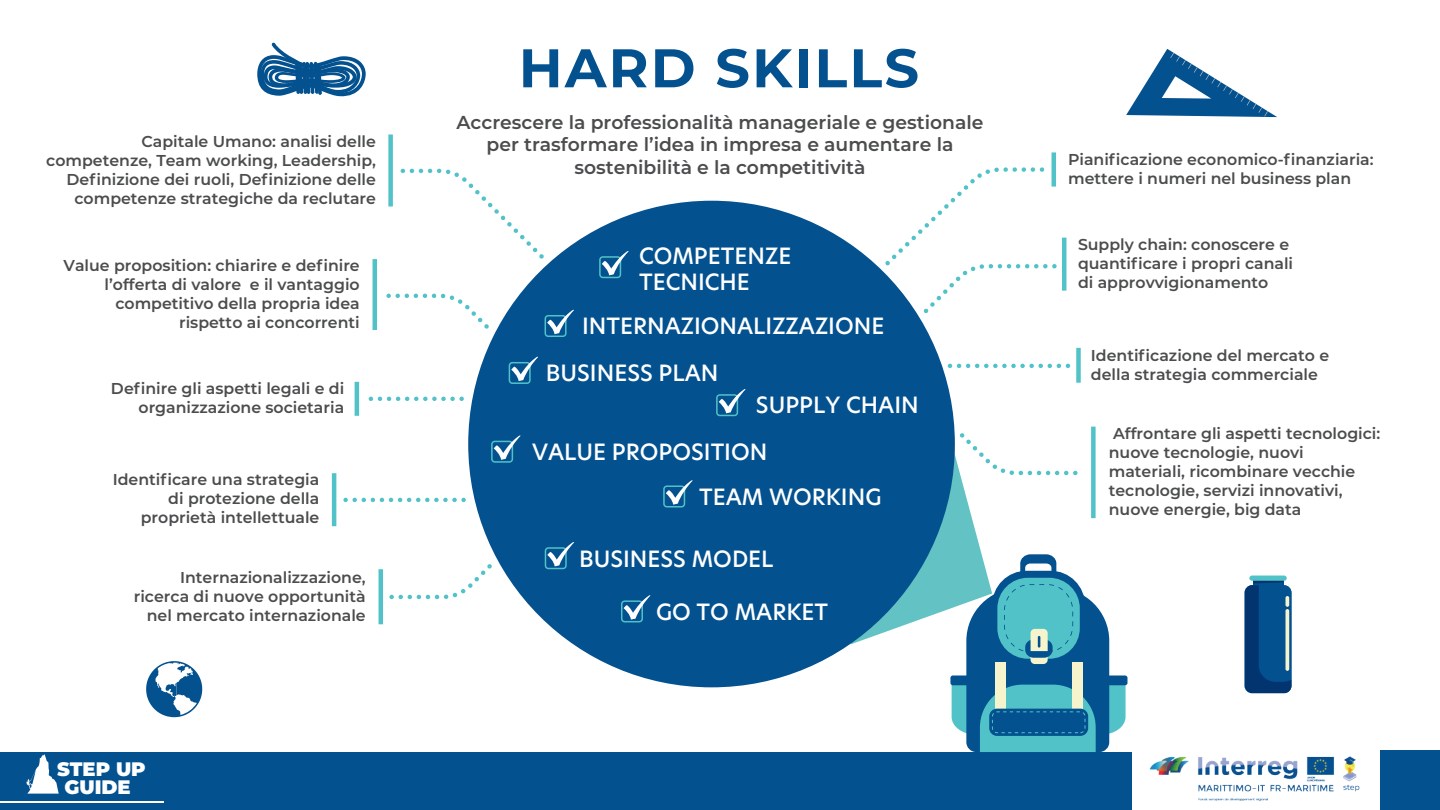
<style>
.page{position:relative;width:1440px;height:810px;background:#fff}
.page>*{position:absolute;margin:0;border:0;box-sizing:border-box;transform-origin:0 0}
.t1{font:700 54.3px "Montserrat";letter-spacing:.04em;color:#045190}
.t2{font:500 22.05px/26.5px "Hero New";color:#fff}
.t3{font:900 19.5px/17.6px "Montserrat";color:#fff;text-align:center}
.t4{font:600 18.75px/22.5px "Montserrat";color:#4b4c4d;text-align:center}
.t5{font:600 15.75px/18.9px "Montserrat";color:#4b4c4d;text-align:right}
</style>
<div class="page">
<svg style="left:1126px;top:49px;width:151px;height:68px"></svg>
<div style="left:468px;top:201px;width:487px;height:486px;background:#045190;border-radius:50%"></div>
<svg style="left:371px;top:397px;width:91px;height:4px"></svg>
<hr style="left:355px;top:382px;width:4px;height:34px;background:#51c3c8">
<div style="left:388px;top:134px;width:5px;height:73px;background:#51c3c8"></div>
<div style="left:599px;top:256px;width:22px;height:22px;border:2px solid #51c3c8;border-radius:3px"></div>
<svg style="left:602px;top:251px;width:27px;height:24px"></svg>
<div style="left:545px;top:315px;width:22px;height:22px;border:2px solid #51c3c8;border-radius:3px"></div>
<svg style="left:547px;top:310px;width:27px;height:24px"></svg>
<div style="left:509px;top:362px;width:22px;height:22px;border:2px solid #51c3c8;border-radius:3px"></div>
<svg style="left:511px;top:357px;width:27px;height:24px"></svg>
<div style="left:716px;top:394px;width:22px;height:22px;border:2px solid #51c3c8;border-radius:3px"></div>
<svg style="left:719px;top:389px;width:27px;height:24px"></svg>
<div style="left:491px;top:441px;width:22px;height:22px;border:2px solid #51c3c8;border-radius:3px"></div>
<svg style="left:494px;top:435px;width:27px;height:25px"></svg>
<div style="left:663px;top:485px;width:22px;height:23px;border:2px solid #51c3c8;border-radius:3px"></div>
<svg style="left:666px;top:480px;width:27px;height:25px"></svg>
<div style="left:545px;top:547px;width:22px;height:22px;border:2px solid #51c3c8;border-radius:3px"></div>
<svg style="left:547px;top:542px;width:27px;height:24px"></svg>
<div style="left:621px;top:600px;width:22px;height:22px;border:2px solid #51c3c8;border-radius:3px"></div>
<svg style="left:624px;top:595px;width:27px;height:25px"></svg>
<img style="left:1149px;top:687px;width:211px;height:114px">
<div style="left:0;top:752px;width:1132px;height:58px;background:#045190"></div>
<div style="left:1380px;top:750px;width:60px;height:60px;background:#045190"></div>
<svg style="left:26px;top:754px;width:33px;height:40px"></svg>
<hr style="left:0;top:801px;width:163px;height:2px;background:#fff">
<svg style="left:400px;top:168px;width:144px;height:91px"></svg>
<hr style="left:1052px;top:152px;width:4px;height:35px;background:#51c3c8">
<svg style="left:386px;top:293px;width:103px;height:36px"></svg>
<hr style="left:373px;top:259px;width:4px;height:71px;background:#51c3c8">
<svg style="left:389px;top:564px;width:103px;height:36px"></svg>
<hr style="left:379px;top:569px;width:4px;height:55px;background:#51c3c8">
<svg style="left:345px;top:498px;width:119px;height:4px"></svg>
<hr style="left:332px;top:473px;width:4px;height:53px;background:#51c3c8">
<div style="left:1249px;top:576px;width:38px;height:5px;background:#51c3c8;border-radius:3px"></div>
<svg style="left:1245px;top:580px;width:46px;height:113px;background:#145289"></svg>
<svg style="left:257px;top:42px;width:109px;height:55px"></svg>
<div style="left:1102px;top:676px;width:25px;height:9px;background:#045190;border-radius:2px"></div>
<svg style="left:146px;top:661px;width:56px;height:56px"></svg>
<svg style="left:881px;top:165px;width:176px;height:152px"></svg>
<svg style="left:850px;top:429px;width:276px;height:323px"></svg>
<hr style="left:1062px;top:238px;width:4px;height:53px;background:#51c3c8">
<div style="left:1076px;top:348px;width:5px;height:35px;background:#51c3c8"></div>
<svg style="left:950px;top:364px;width:118px;height:4px"></svg>
<div style="left:1091px;top:427px;width:5px;height:91px;background:#51c3c8"></div>
<p class="t5" style="left:46px;top:132px;width:331px">Capitale Umano: analisi delle competenze, Team working, Leadership, Definizione dei ruoli, Definizione delle competenze strategiche da reclutare</p>
<p class="t5" style="left:64px;top:255px;width:298px">Value proposition: chiarire e definire l’offerta di valore e il vantaggio competitivo della propria idea rispetto ai concorrenti</p>
<p class="t5" style="left:111px;top:378px;width:235px">Definire gli aspetti legali e di organizzazione societaria</p>
<p class="t5" style="left:113px;top:470px;width:208px">Identificare una strategia di protezione della proprietà intellettuale</p>
<p class="t5" style="left:134px;top:567px;width:233px">Internazionalizzazione, ricerca di nuove opportunità nel mercato internazionale</p>
<p class="t3" style="left:57px;top:759px;width:90px">STEP UP<br>GUIDE</p>
<h1 class="t1" style="left:519px;top:29px;width:402px">HARD SKILLS</h1>
<p class="t4" style="left:457px;top:110px;width:528px">Accrescere la professionalità manageriale e gestionale per trasformare l’idea in impresa e aumentare la sostenibilità e la competitività</p>
<h2 class="t2" style="left:639px;top:242px;width:154px">COMPETENZE<br>TECNICHE</h2>
<h2 class="t2" style="left:582px;top:312px;width:304px">INTERNAZIONALIZZAZIONE</h2>
<h2 class="t2" style="left:546px;top:360px;width:174px">BUSINESS PLAN</h2>
<h2 class="t2" style="left:532px;top:381px;width:388px;line-height:46.6px;text-indent:224px">SUPPLY CHAIN<br>VALUE PROPOSITION</h2>
<h2 class="t2" style="left:699px;top:483px;width:184px">TEAM WORKING</h2>
<h2 class="t2" style="left:579px;top:545px;width:196px">BUSINESS MODEL</h2>
<h2 class="t2" style="left:656px;top:598px;width:174px">GO TO MARKET</h2>
<p class="t5" style="left:1068px;top:149px;width:307px;text-align:left">Pianificazione economico-finanziaria: mettere i numeri nel business plan</p>
<p class="t5" style="left:1078px;top:234px;width:217px;text-align:left">Supply chain: conoscere e quantificare i propri canali di approvvigionamento</p>
<p class="t5" style="left:1091px;top:345px;width:240px;text-align:left">Identificazione del mercato e della strategia commerciale</p>
<p class="t5" style="left:1109px;top:424px;width:273px;text-align:left">Affrontare gli aspetti tecnologici: nuove tecnologie, nuovi materiali, ricombinare vecchie tecnologie, servizi innovativi, nuove energie, big data</p>
</div>
